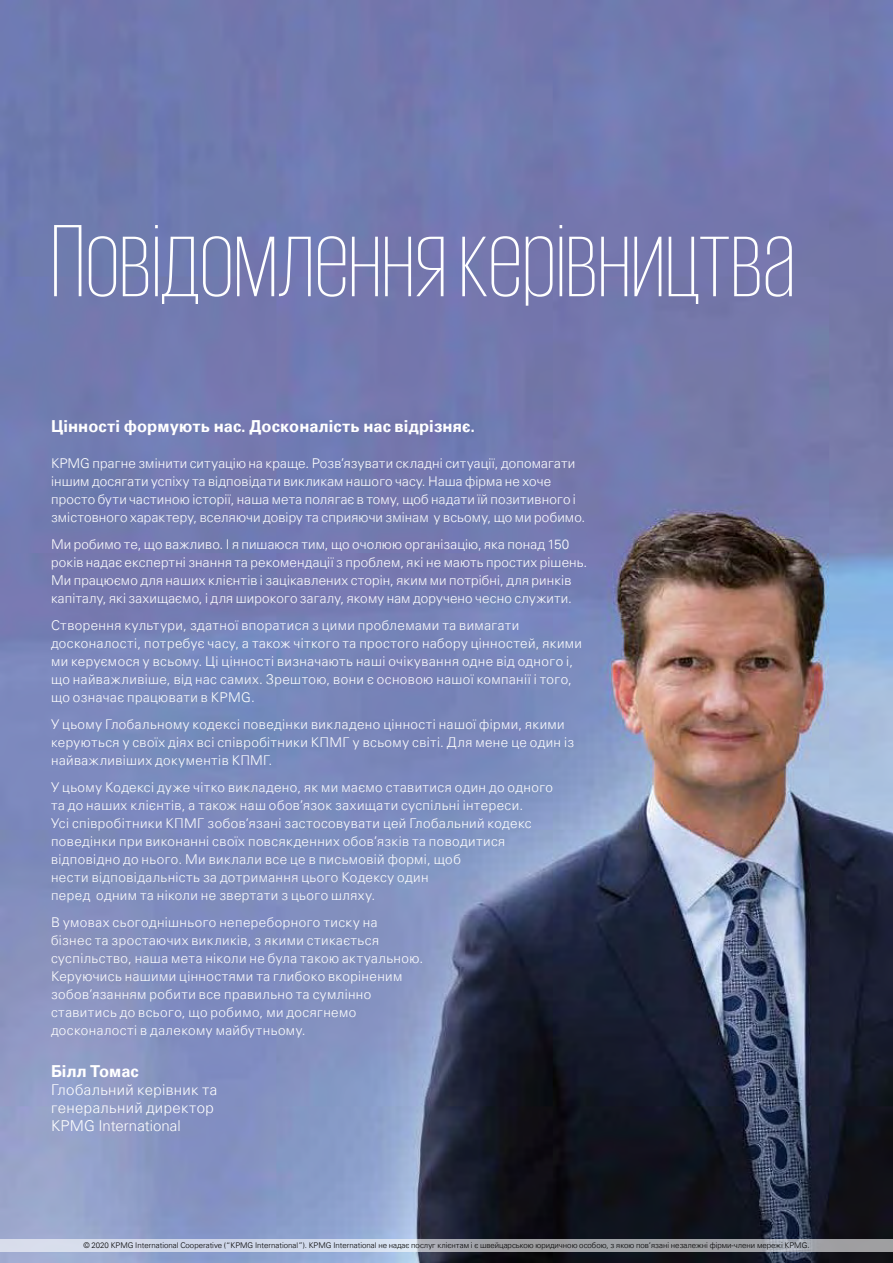
<style>
.page{position:relative;width:893px;height:1263px;background:#fff}
.page>*{position:absolute;margin:0;border:0;box-sizing:border-box;transform-origin:0 0}
.Bodycopy_9_5pt{font:200 105px "KPMG Cyrillic";color:#fff}
.t1{font:700 16.5px "Universfor KPMG";letter-spacing:.005em;color:#fff}
.t2{font:300 15px/18px "Universfor KPMG";letter-spacing:.02em;color:#fff}
.t3{font:300 13.5px/18px "Universfor KPMG";letter-spacing:.025em;color:#fff}
.t4{font:300 7.8px "Universfor KPMG";color:#000}
</style>
<div class="page">
<img style="left:0;top:0;width:893px;height:1263px">
<svg style="left:0;top:1239px;width:893px;height:13px;background:#b8bcc6"></svg>
<p class="Bodycopy_9_5pt" style="left:50px;top:211px;width:746px">Повідомлення керівництва</p>
<p class="t1" style="left:51px;top:416px;width:426px">Цінності формують нас. Досконалість нас відрізняє.</p>
<p class="t3" style="left:51px;top:454px;width:536px">KPMG прагне змінити ситуацію на краще. Розв’язувати складні ситуації, допомагати іншим досягати успіху та відповідати викликам нашого часу. Наша фірма не хоче просто бути частиною історії, наша мета полягає в тому, щоб надати їй позитивного і змістовного характеру, вселяючи довіру та сприяючи змінам у всьому, що ми робимо.</p>
<p class="t3" style="left:51px;top:535px;width:538px">Ми робимо те, що важливо. І я пишаюся тим, що очолюю організацію, яка понад 150 років надає експертні знання та рекомендації з проблем, які не мають простих рішень.<br>Ми працюємо для наших клієнтів і зацікавлених сторін, яким ми потрібні, для ринків капіталу, які захищаємо, і для широкого загалу, якому нам доручено чесно служити.</p>
<p class="t3" style="left:51px;top:616px;width:533px">Створення культури, здатної впоратися з цими проблемами та вимагати досконалості, потребує часу, а також чіткого та простого набору цінностей, якими ми керуємося у всьому. Ці цінності визначають наші очікування одне від одного і, що найважливіше, від нас самих. Зрештою, вони є основою нашої компанії і того, що означає працювати в KPMG.</p>
<p class="t3" style="left:51px;top:715px;width:525px">У цьому Глобальному кодексі поведінки викладено цінності нашої фірми, якими керуються у своїх діях всі співробітники КПМГ у всьому світі. Для мене це один із найважливіших документів КПМГ.</p>
<p class="t3" style="left:51px;top:778px;width:503px">У цьому Кодексі дуже чітко викладено, як ми маємо ставитися один до одного та до наших клієнтів, а також наш обов’язок захищати суспільні інтереси.<br>Усі співробітники КПМГ зобов’язані застосовувати цей Глобальний кодекс поведінки при виконанні своїх повсякденних обов’язків та поводитися відповідно до нього. Ми виклали все це в письмовій формі, щоб<br>нести відповідальність за дотримання цього Кодексу один<br>перед одним та ніколи не звертати з цього шляху.</p>
<p class="t3" style="left:51px;top:913px;width:374px">В умовах сьогоднішнього непереборного тиску на<br>бізнес та зростаючих викликів, з якими стикається суспільство, наша мета ніколи не була такою актуальною.<br>Керуючись нашими цінностями та глибоко вкоріненим зобов’язанням робити все правильно та сумлінно ставитись до всього, що робимо, ми досягнемо досконалості в далекому майбутньому.</p>
<p class="t1" style="left:51px;top:1061px;width:89px">Білл Томас</p>
<p class="t2" style="left:51px;top:1080px;width:168px">Глобальний керівник та генеральний директор<br>KPMG International</p>
<p class="t4" style="left:83px;top:1241px;width:728px">© 2020 KPMG International Cooperative (“KPMG International”). KPMG International не надає послуг клієнтам і є швейцарською юридичною особою, з якою пов’язані незалежні фірми-члени мережі KPMG.</p>
</div>
